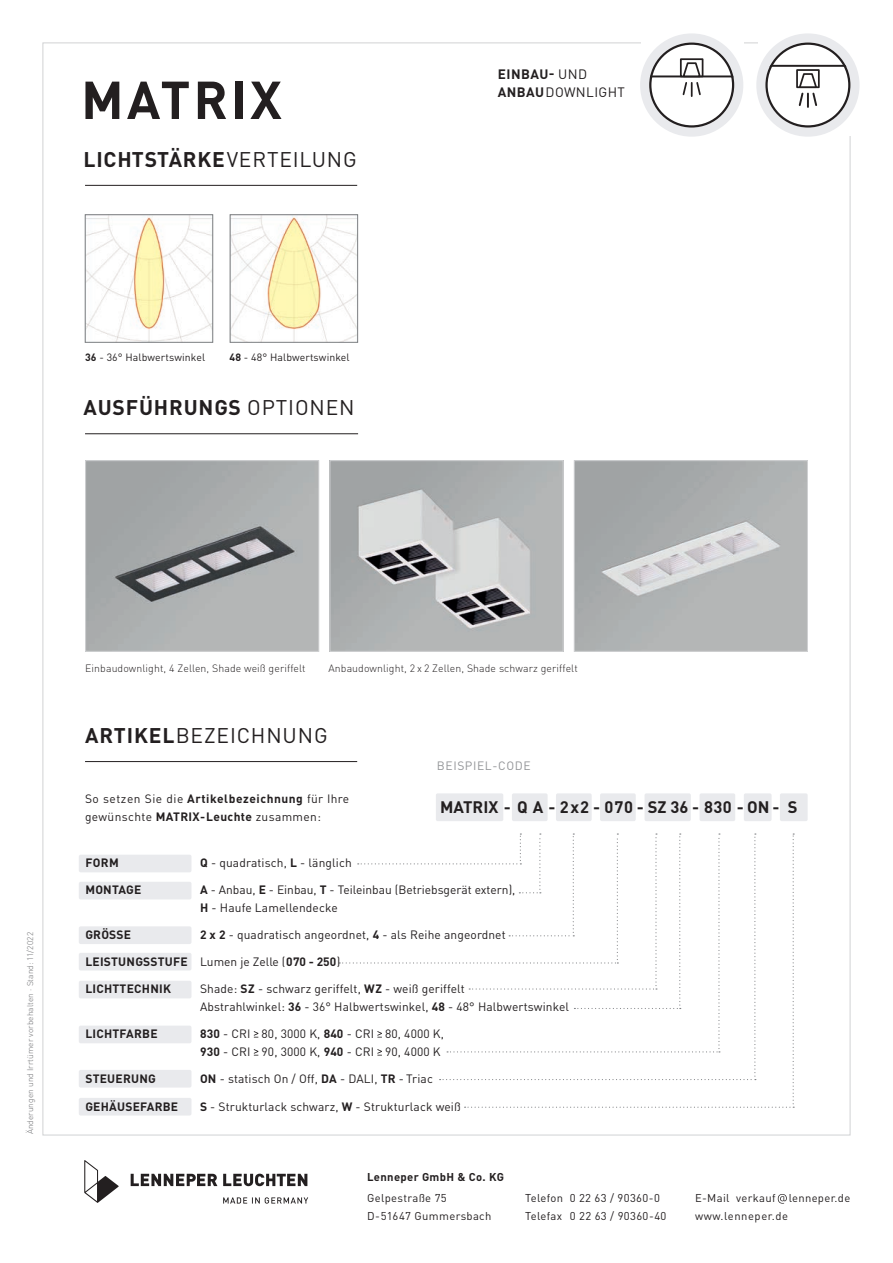
<style>
.page{position:relative;width:893px;height:1263px;background:#fff}
.page>*{position:absolute;margin:0;border:0;box-sizing:border-box;transform-origin:0 0}
.t1{font:700 52.5px "DIN Pro";letter-spacing:.06em;color:#231f20}
.t2{font:700 21px "DIN Pro";letter-spacing:.04em;color:#231f20}
.t3{font:21px "DIN Pro";letter-spacing:.04em;color:#231f20}
.t4{font:700 16.5px "DIN Pro";color:#231f20}
.t5{font:700 13.5px/18px "DIN Pro";letter-spacing:.03em;color:#231f20}
.t6{font:12px/18px "DIN Pro";letter-spacing:.01em;color:#231f20}
.t7{font:700 12px "DIN Pro";letter-spacing:.02em;color:#231f20}
.t8{font:12px/18px "DIN Pro";letter-spacing:.03em;color:#231f20}
.t9{font:12px "DIN Pro";letter-spacing:.05em;color:#939598}
.t10{font:11.25px/18px "DIN Pro";letter-spacing:.03em;color:#231f20}
.t11{font:700 11.25px "DIN Pro";letter-spacing:.03em;color:#231f20}
.t12{font:300 10.5px "DIN Pro";letter-spacing:.01em;color:#231f20}
.t13{font:10.5px "DIN Pro";letter-spacing:.01em;color:#231f20}
.t14{font:300 8.25px "DIN Pro";letter-spacing:.01em;color:#6c6d70}
.s1{font-weight:400}
.s2{font-weight:700}
</style>
<div class="page">
<div style="left:512px;top:793px;width:36px;height:28px;background:#e9eaed;border-radius:2px"></div>
<div style="left:79px;top:981px;width:112px;height:17px;background:#e9eaed;border-radius:2px"></div>
<div style="left:644px;top:793px;width:47px;height:28px;background:#e9eaed;border-radius:2px"></div>
<svg style="left:650px;top:43px;width:93px;height:84px"></svg>
<svg style="left:766px;top:43px;width:84px;height:84px"></svg>
<img style="left:232px;top:216px;width:124px;height:125px">
<div style="left:230px;top:214px;width:128px;height:129px;border:1px solid #808285"></div>
<img style="left:87px;top:216px;width:124px;height:125px">
<div style="left:85px;top:214px;width:128px;height:129px;border:1px solid #808285"></div>
<svg style="left:778px;top:1194px;width:9px;height:9px"></svg>
<svg style="left:84px;top:1160px;width:35px;height:43px"></svg>
<svg style="left:131px;top:1174px;width:176px;height:12px"></svg>
<svg style="left:223px;top:1197px;width:85px;height:6px"></svg>
<hr style="left:85px;top:185px;width:272px;height:1px;background:#231f20">
<hr style="left:85px;top:433px;width:273px;height:1px;background:#231f20">
<div style="left:744px;top:793px;width:28px;height:28px;background:#e9eaed;border-radius:2px"></div>
<div style="left:780px;top:793px;width:28px;height:28px;background:#e9eaed;border-radius:2px"></div>
<div style="left:79px;top:855px;width:112px;height:17px;background:#e9eaed;border-radius:2px"></div>
<div style="left:79px;top:953px;width:112px;height:17px;background:#e9eaed;border-radius:2px"></div>
<div style="left:79px;top:882px;width:112px;height:17px;background:#e9eaed;border-radius:2px"></div>
<div style="left:79px;top:1025px;width:112px;height:18px;background:#e9eaed;border-radius:2px"></div>
<div style="left:79px;top:1070px;width:112px;height:17px;background:#e9eaed;border-radius:2px"></div>
<div style="left:79px;top:926px;width:112px;height:18px;background:#e9eaed;border-radius:2px"></div>
<div style="left:79px;top:1098px;width:112px;height:17px;background:#e9eaed;border-radius:2px"></div>
<div style="left:436px;top:793px;width:67px;height:28px;background:#e9eaed;border-radius:2px"></div>
<div style="left:699px;top:793px;width:36px;height:28px;background:#e9eaed;border-radius:2px"></div>
<svg style="left:254px;top:1031px;width:4px;height:6px"></svg>
<svg style="left:254px;top:1049px;width:4px;height:6px"></svg>
<hr style="left:85px;top:761px;width:272px;height:1px;background:#231f20">
<img style="left:576px;top:462px;width:230px;height:188px">
<div style="left:574px;top:460px;width:234px;height:192px;border:1px solid #d1d2d4"></div>
<img style="left:332px;top:462px;width:229px;height:188px">
<div style="left:330px;top:460px;width:233px;height:192px;border:1px solid #d1d2d4"></div>
<img style="left:87px;top:462px;width:230px;height:188px">
<div style="left:85px;top:460px;width:234px;height:192px;border:1px solid #d1d2d4"></div>
<svg style="left:645px;top:38px;width:94px;height:94px"></svg>
<div style="left:640px;top:33px;width:103px;height:104px;border:9px solid #e9eaed;border-radius:50%"></div>
<svg style="left:761px;top:38px;width:94px;height:94px"></svg>
<div style="left:756px;top:33px;width:103px;height:104px;border:9px solid #e9eaed;border-radius:50%"></div>
<div style="left:766px;top:44px;width:83px;height:82px;background:#fff;border-radius:50%"></div>
<hr style="left:765px;top:65px;width:85px;height:2px;background:#231f20">
<div style="left:796px;top:69px;width:24px;height:19px;border:2px solid #231f20"></div>
<svg style="left:797px;top:72px;width:21px;height:35px"></svg>
<div style="left:765px;top:43px;width:85px;height:85px;border:2px solid #231f20;border-radius:50%"></div>
<div style="left:650px;top:44px;width:83px;height:82px;background:#fff;border-radius:50%"></div>
<hr style="left:649px;top:75px;width:85px;height:2px;background:#231f20">
<div style="left:680px;top:58px;width:23px;height:19px;border:2px solid #231f20"></div>
<svg style="left:681px;top:61px;width:21px;height:35px"></svg>
<div style="left:649px;top:43px;width:85px;height:85px;border:2px solid #231f20;border-radius:50%"></div>
<div style="left:600px;top:793px;width:36px;height:28px;background:#e9eaed;border-radius:2px"></div>
<div style="left:556px;top:793px;width:36px;height:28px;background:#e9eaed;border-radius:2px"></div>
<svg style="left:339px;top:833px;width:455px;height:275px"></svg>
<h1 class="t1" style="left:81px;top:64px;width:202px">MATRIX</h1>
<h2 class="t2" style="left:83px;top:145px;width:275px">LICHTSTÄRKE<span class="s1">VERTEILUNG</span></h2>
<p class="t13" style="left:85px;top:350px;width:122px"><span class="s2">36</span> - 36° Halbwertswinkel</p>
<p class="t13" style="left:230px;top:350px;width:122px"><span class="s2">48</span> - 48° Halbwertswinkel</p>
<h2 class="t2" style="left:83px;top:393px;width:273px">AUSFÜHRUNGS <span class="s1">OPTIONEN</span></h2>
<p class="t5" style="left:498px;top:65px;width:129px">EINBAU- <span class="s1">UND<br></span>ANBAU<span class="s1">DOWNLIGHT</span></p>
<p class="t14" style="left:24px;top:1134px;width:204px;rotate:-90deg">Änderungen und Irrtümer vorbehalten · Stand: 11/2022</p>
<p class="t12" style="left:85px;top:661px;width:222px">Einbaudownlight, 4 Zellen, Shade weiß geriffelt</p>
<p class="t12" style="left:328px;top:661px;width:251px">Anbaudownlight, 2 x 2 Zellen, Shade schwarz geriffelt</p>
<h2 class="t3" style="left:85px;top:721px;width:244px"><span class="s2">ARTIKEL</span>BEZEICHNUNG</h2>
<p class="t9" style="left:437px;top:758px;width:95px">BEISPIEL-CODE</p>
<p class="t8" style="left:85px;top:789px;width:266px">So setzen Sie die <span class="s2">Artikelbezeichnung</span> für Ihre gewünschte <span class="s2">MATRIX-Leuchte</span> zusammen:</p>
<p class="t7" style="left:85px;top:855px;width:35px">FORM</p>
<p class="t6" style="left:200px;top:854px;width:153px"><span class="s2">Q</span> - quadratisch, <span class="s2">L</span> - länglich</p>
<p class="t7" style="left:85px;top:882px;width:58px">MONTAGE</p>
<p class="t6" style="left:200px;top:881px;width:317px"><span class="s2">A</span> - Anbau, <span class="s2">E</span> - Einbau, <span class="s2">T</span> - Teileinbau (Betriebsgerät extern),<br><span class="s2">H</span> - Haufe Lamellendecke</p>
<p class="t7" style="left:85px;top:927px;width:47px">GRÖSSE</p>
<p class="t6" style="left:200px;top:926px;width:307px"><span class="s2">2 x 2</span> - quadratisch angeordnet, <span class="s2">4</span> - als Reihe angeordnet</p>
<p class="t7" style="left:85px;top:954px;width:256px">LEISTUNGSSTUFE <span class="s1">Lumen je Zelle (</span>070 - 250<span class="s1">)</span></p>
<p class="t7" style="left:85px;top:981px;width:87px">LICHTTECHNIK</p>
<p class="t6" style="left:200px;top:980px;width:370px">Shade: <span class="s2">SZ</span> - schwarz geriffelt, <span class="s2">WZ</span> - weiß geriffelt<br>Abstrahlwinkel: <span class="s2">36</span> - 36° Halbwertswinkel, <span class="s2">48</span> - 48° Halbwertswinkel</p>
<p class="t7" style="left:85px;top:1026px;width:74px">LICHTFARBE</p>
<p class="t6" style="left:200px;top:1025px;width:245px"><span class="s2">830</span> - CRI 80, 3000 K, <span class="s2">840</span> - CRI 80, 4000 K,<br><span class="s2">930</span> - CRI 90, 3000 K, <span class="s2">940</span> - CRI 90, 4000 K</p>
<p class="t7" style="left:85px;top:1071px;width:72px">STEUERUNG</p>
<p class="t6" style="left:200px;top:1070px;width:234px"><span class="s2">ON</span> - statisch On / Off, <span class="s2">DA</span> - DALI, <span class="s2">TR</span> - Triac</p>
<p class="t7" style="left:85px;top:1098px;width:94px">GEHÄUSEFARBE</p>
<p class="t6" style="left:200px;top:1097px;width:262px"><span class="s2">S</span> - Strukturlack schwarz, <span class="s2">W</span> - Strukturlack weiß</p>
<h3 class="t4" style="left:440px;top:795px;width:359px">MATRIX - Q A - 2 x 2 - 070 - SZ 36 - 830 - ON - S</h3>
<p class="t11" style="left:367px;top:1170px;width:138px">Lenneper GmbH &amp; Co. KG</p>
<p class="t10" style="left:367px;top:1188px;width:126px">Gelpestraße 75<br>D-51647 Gummersbach</p>
<p class="t10" style="left:525px;top:1188px;width:143px">Telefon 0 22 63 / 90360-0<br>Telefax 0 22 63 / 90360-40</p>
<p class="t10" style="left:695px;top:1188px;width:157px">E-Mail verkauf lenneper.de www.lenneper.de</p>
</div>
